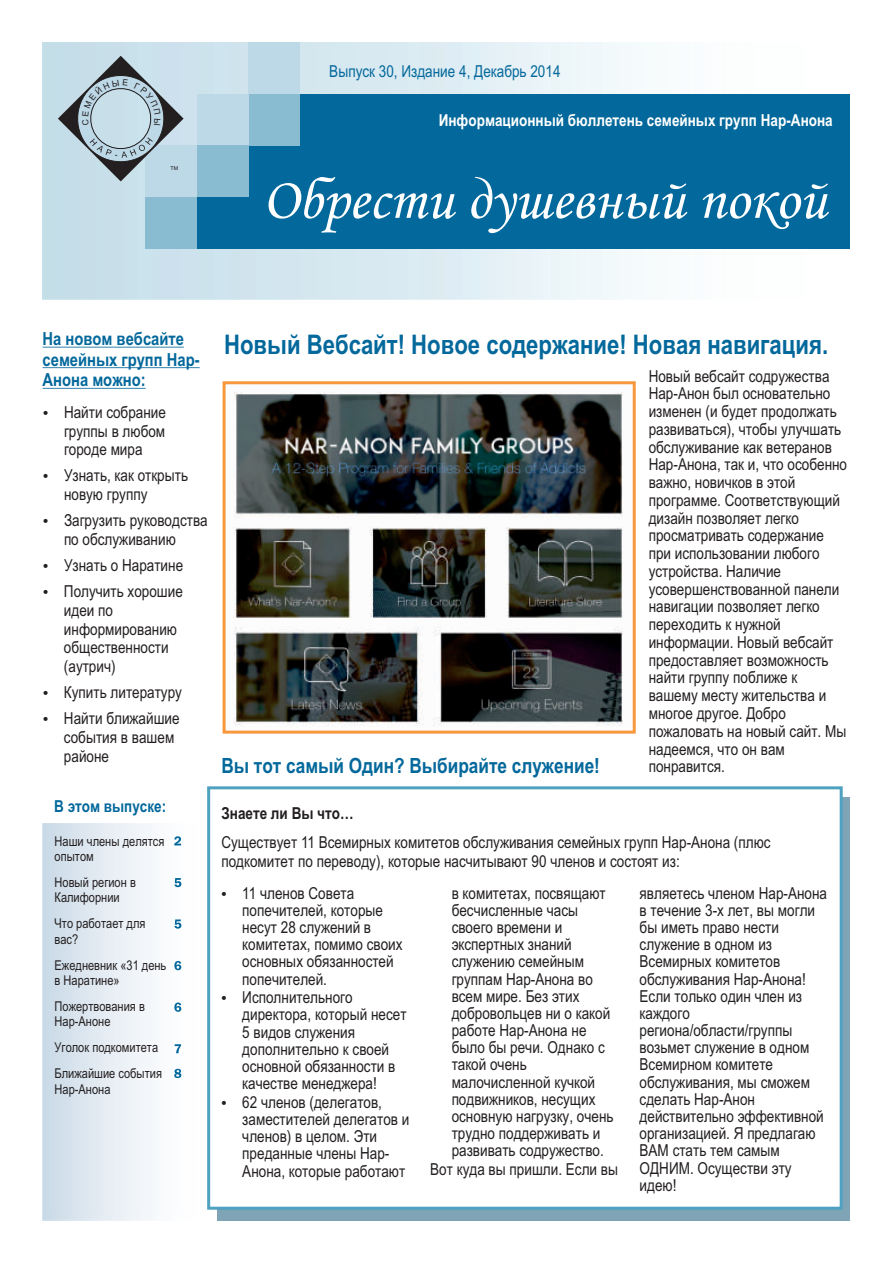
<style>
.page{position:relative;width:893px;height:1263px;background:#fff}
.page>*{position:absolute;margin:0;border:0;box-sizing:border-box;transform-origin:0 0}
.t1{font:59.55px "Monotype Corsiva";color:#fff}
.t2{font:700 27px "Arial Narrow";color:#03689b}
.t3{font:700 21px "Arial Narrow";color:#03689b}
.t4{font:700 18px/20.5px "Arial Narrow";color:#03689b}
.t5{font:16.5px/17.7px "Arial Narrow";color:#231f20}
.t6{font:700 16.5px "Arial Narrow";color:#fff}
.t7{font:16.5px "Arial Narrow";color:#03689b}
.t8{font:700 16.5px "Arial Narrow";color:#231f20}
.t9{font:700 16.5px "Arial Narrow";color:#03689b}
.t10{font:13.5px/15.3px "Arial Narrow";color:#231f20}
.t11{font:5.4px "Arial";color:#231f20}
</style>
<div class="page">
<img style="left:43px;top:42px;width:807px;height:258px">
<img style="left:42px;top:824px;width:176px;height:396px">
<div style="left:197px;top:94px;width:653px;height:154px;background:#03689b"></div>
<div style="left:249px;top:94px;width:51px;height:51px;background:#89bcd0"></div>
<div style="left:249px;top:43px;width:51px;height:51px;background:#bdd8e7"></div>
<div style="left:197px;top:94px;width:52px;height:51px;background:#bdd8e7"></div>
<div style="left:146px;top:145px;width:51px;height:52px;background:#bdd8e7"></div>
<div style="left:197px;top:145px;width:52px;height:52px;background:#89bcd0"></div>
<div style="left:146px;top:197px;width:51px;height:51px;background:#89bcd0"></div>
<svg style="left:174px;top:836px;width:7px;height:9px"></svg>
<svg style="left:174px;top:878px;width:7px;height:9px"></svg>
<svg style="left:174px;top:919px;width:7px;height:10px"></svg>
<svg style="left:174px;top:961px;width:7px;height:9px"></svg>
<svg style="left:174px;top:1002px;width:7px;height:10px"></svg>
<svg style="left:175px;top:1044px;width:6px;height:9px"></svg>
<svg style="left:174px;top:1069px;width:7px;height:9px"></svg>
<img style="left:234px;top:392px;width:389px;height:334px">
<div style="left:223px;top:381px;width:413px;height:353px;border:3px solid #f7983d"></div>
<div style="left:218px;top:797px;width:632px;height:423px;background:#7fa4b5"></div>
<div style="left:206px;top:786px;width:637px;height:425px;background:#fff"></div>
<hr style="left:43px;top:347px;width:141px;height:1px;background:#03689b">
<hr style="left:43px;top:367px;width:157px;height:1px;background:#03689b">
<hr style="left:43px;top:388px;width:103px;height:1px;background:#03689b">
<svg style="left:222px;top:891px;width:4px;height:4px"></svg>
<svg style="left:222px;top:996px;width:4px;height:4px"></svg>
<svg style="left:222px;top:1101px;width:4px;height:4px"></svg>
<svg style="left:58px;top:56px;width:126px;height:125px;background:#abbfc9"></svg>
<p class="t11" style="left:170px;top:166px;width:9px">ТМ</p>
<p class="t7" style="left:329px;top:65px;width:233px">Выпуск 30, Издание 4, Декабрь 2014</p>
<p class="t6" style="left:439px;top:114px;width:396px">Информационный бюллетень семейных групп Нар-Анона</p>
<h1 class="t1" style="left:262px;top:177px;width:565px">Обрести душевный покой</h1>
<p class="t4" style="left:43px;top:330px;width:159px">На новом вебсайте семейных групп Нар-<br>Анона можно:</p>
<p class="t5" style="left:64px;top:404px;width:104px;line-height:18.8px;text-align:justify">Найти собрание группы в любом городе мира</p>
<p class="t5" style="left:64px;top:468px;width:126px;line-height:18.8px">Узнать, как открыть новую группу</p>
<p class="t5" style="left:64px;top:513px;width:145px;line-height:18.8px">Загрузить руководства по обслуживанию</p>
<p class="t5" style="left:64px;top:554px;width:121px;line-height:26.1px">Узнать о Наратине<br>Получить хорошие</p>
<p class="t5" style="left:64px;top:602px;width:115px;line-height:18.8px">идеи по информированию общественности (аутрич)</p>
<p class="t5" style="left:64px;top:681px;width:120px;line-height:26.1px">Купить литературу<br>Найти ближайшие</p>
<p class="t5" style="left:64px;top:729px;width:112px;line-height:18.8px">события в вашем районе</p>
<p class="t9" style="left:54px;top:800px;width:114px">В этом выпуске:</p>
<p class="t10" style="left:55px;top:835px;width:111px">Наши члены делятся опытом</p>
<p class="t10" style="left:55px;top:876px;width:83px">Новый регион в<br>Калифорнии</p>
<p class="t10" style="left:55px;top:917px;width:92px">Что работает для вас?</p>
<p class="t10" style="left:55px;top:958px;width:113px">Ежедневник «31 день в Наратине»</p>
<p class="t10" style="left:55px;top:1000px;width:92px">Пожертвования в<br>Нар-Аноне</p>
<p class="t10" style="left:55px;top:1036px;width:109px;line-height:26px">Уголок подкомитета<br>Ближайшие события</p>
<p class="t10" style="left:55px;top:1082px;width:57px">Нар-Анона</p>
<h2 class="t2" style="left:224px;top:334px;width:605px">Новый Вебсайт! Новое содержание! Новая навигация.</h2>
<p class="t5" style="left:649px;top:369px;width:200px">Новый вебсайт содружества<br>Нар-Анон был основательно изменен (и будет продолжать развиваться), чтобы улучшать обслуживание как ветеранов<br>Нар-Анона, так и, что особенно важно, новичков в этой программе. Соответствующий дизайн позволяет легко просматривать содержание при использовании любого устройства. Наличие усовершенствованной панели навигации позволяет легко переходить к нужной информации. Новый вебсайт предоставляет возможность найти группу поближе к вашему месту жительства и многое другое. Добро пожаловать на новый сайт. Мы надеемся, что он вам</p>
<p class="t3" style="left:221px;top:758px;width:380px">Вы тот самый Один? Выбирайте служение!</p>
<p class="t5" style="left:649px;top:759px;width:78px">понравится.</p>
<p class="t8" style="left:221px;top:806px;width:134px">Знаете ли Вы что…</p>
<p class="t5" style="left:221px;top:835px;width:551px;line-height:18.8px">Существует 11 Всемирных комитетов обслуживания семейных групп Нар-Анона (плюс подкомитет по переводу), которые насчитывают 90 членов и состоят из:</p>
<p class="t5" style="left:242px;top:885px;width:113px">11 членов Совета</p>
<p class="t5" style="left:452px;top:885px;width:156px">в комитетах, посвящают</p>
<p class="t5" style="left:640px;top:885px;width:189px">являетесь членом Нар-Анона</p>
<p class="t5" style="left:242px;top:903px;width:142px">попечителей, которые</p>
<p class="t5" style="left:452px;top:903px;width:128px">бесчисленные часы</p>
<p class="t5" style="left:640px;top:903px;width:177px">в течение 3-х лет, вы могли</p>
<p class="t5" style="left:242px;top:920px;width:130px">несут 28 служений в</p>
<p class="t5" style="left:452px;top:920px;width:112px">своего времени и</p>
<p class="t5" style="left:640px;top:920px;width:141px">бы иметь право нести</p>
<p class="t5" style="left:242px;top:937px;width:162px">комитетах, помимо своих</p>
<p class="t5" style="left:452px;top:937px;width:122px">экспертных знаний</p>
<p class="t5" style="left:640px;top:937px;width:134px">служение в одном из</p>
<p class="t5" style="left:242px;top:954px;width:153px">основных обязанностей</p>
<p class="t5" style="left:452px;top:954px;width:134px">служению семейным</p>
<p class="t5" style="left:640px;top:954px;width:142px">Всемирных комитетов</p>
<p class="t5" style="left:242px;top:971px;width:86px">попечителей.</p>
<p class="t5" style="left:452px;top:971px;width:143px">группам Нар-Анона во</p>
<p class="t5" style="left:640px;top:971px;width:168px">обслуживания Нар-Анона!</p>
<p class="t5" style="left:242px;top:990px;width:112px">Исполнительного</p>
<p class="t5" style="left:452px;top:988px;width:129px">всем мире. Без этих</p>
<p class="t5" style="left:640px;top:988px;width:164px">Если только один член из</p>
<p class="t5" style="left:242px;top:1007px;width:166px">директора, который несет</p>
<p class="t5" style="left:452px;top:1006px;width:160px">добровольцев ни о какой</p>
<p class="t5" style="left:640px;top:1006px;width:52px">каждого</p>
<p class="t5" style="left:242px;top:1024px;width:114px">5 видов служения</p>
<p class="t5" style="left:452px;top:1023px;width:136px">работе Нар-Анона не</p>
<p class="t5" style="left:640px;top:1023px;width:154px">региона/области/группы</p>
<p class="t5" style="left:242px;top:1042px;width:148px">дополнительно к своей</p>
<p class="t5" style="left:452px;top:1040px;width:155px">было бы речи. Однако с</p>
<p class="t5" style="left:640px;top:1040px;width:171px">возьмет служение в одном</p>
<p class="t5" style="left:242px;top:1059px;width:155px">основной обязанности в</p>
<p class="t5" style="left:452px;top:1057px;width:77px">такой очень</p>
<p class="t5" style="left:640px;top:1057px;width:135px">Всемирном комитете</p>
<p class="t5" style="left:242px;top:1076px;width:136px">качестве менеджера!</p>
<p class="t5" style="left:452px;top:1074px;width:145px">малочисленной кучкой</p>
<p class="t5" style="left:640px;top:1074px;width:172px">обслуживания, мы сможем</p>
<p class="t5" style="left:242px;top:1095px;width:141px">62 членов (делегатов,</p>
<p class="t5" style="left:452px;top:1092px;width:145px">подвижников, несущих</p>
<p class="t5" style="left:640px;top:1092px;width:117px">сделать Нар-Анон</p>
<p class="t5" style="left:242px;top:1112px;width:169px">заместителей делегатов и</p>
<p class="t5" style="left:452px;top:1109px;width:163px">основную нагрузку, очень</p>
<p class="t5" style="left:640px;top:1109px;width:186px">действительно эффективной</p>
<p class="t5" style="left:242px;top:1129px;width:136px">членов) в целом. Эти</p>
<p class="t5" style="left:452px;top:1126px;width:150px">трудно поддерживать и</p>
<p class="t5" style="left:640px;top:1126px;width:177px">организацией. Я предлагаю</p>
<p class="t5" style="left:242px;top:1146px;width:149px">преданные члены Нар-</p>
<p class="t5" style="left:452px;top:1143px;width:154px">развивать содружество.</p>
<p class="t5" style="left:640px;top:1143px;width:142px">ВАМ стать тем самым</p>
<p class="t5" style="left:242px;top:1163px;width:164px">Анона, которые работают</p>
<p class="t5" style="left:430px;top:1162px;width:189px">Вот куда вы пришли. Если вы</p>
<p class="t5" style="left:640px;top:1161px;width:154px;line-height:17.2px">ОДНИМ. Осуществи эту идею!</p>
</div>
